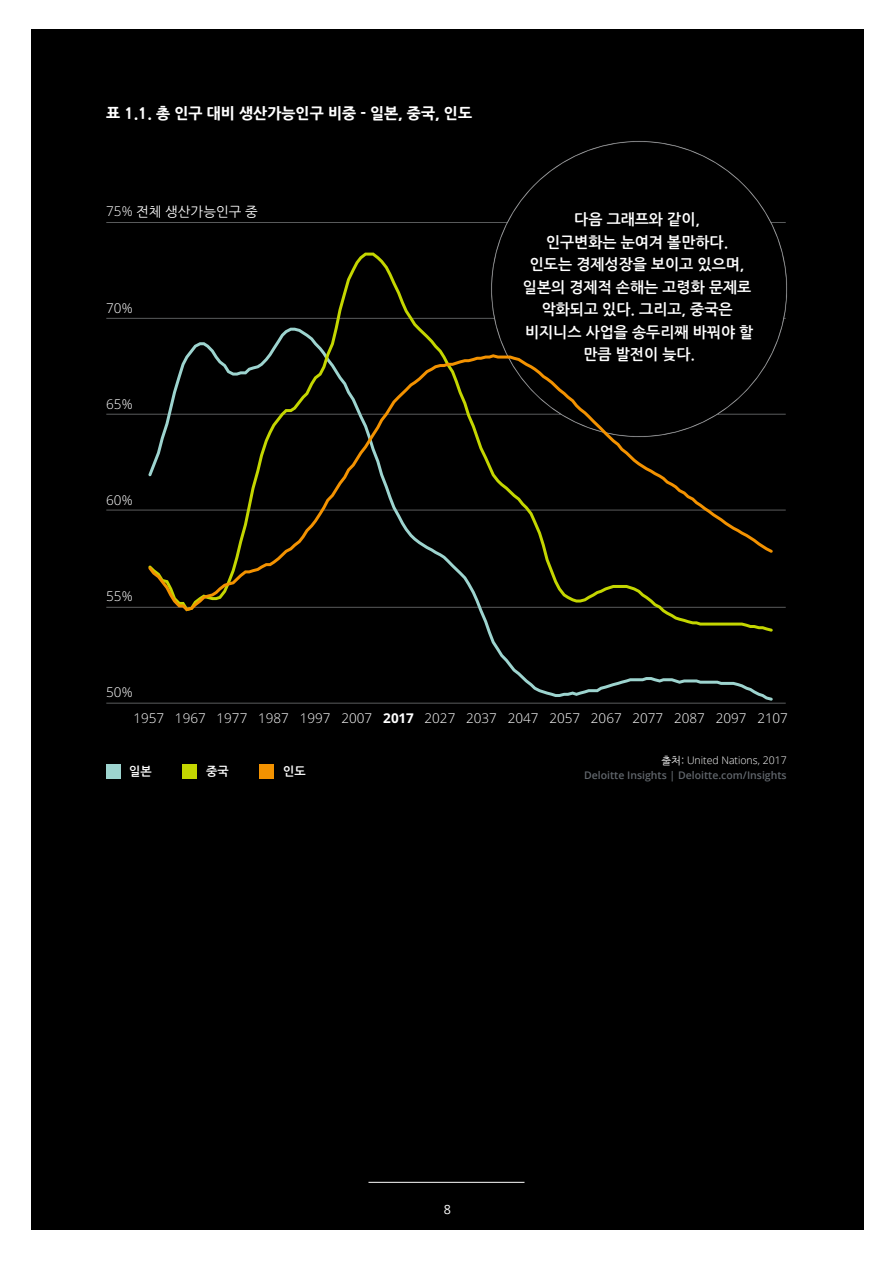
<style>
.page{position:relative;width:893px;height:1263px;background:#fff}
.page>*{position:absolute;margin:0;border:0;box-sizing:border-box;transform-origin:0 0}
.t1{font:15px/22.5px "Nanum Gothic OTF Bold";color:#fff;text-align:center}
.t2{font:700 15px "Nanum Gothic OTF Extra";color:#fff}
.t3{font:300 13.5px "Open Sans";color:#fff}
.t4{font:13.5px "Nanum Gothic OTF KS Cpc EUC H";color:#fff}
.t5{font:12.75px "Open Sans";color:#fff}
.t6{font:12px "Nanum Gothic OTF Bold";color:#fff}
.t7{font:600 10.5px "Open Sans";color:#61666c}
.t8{font:300 10.5px "Open Sans";color:#fff}
.s1{font-family:"Open Sans";font-weight:300}
.s2{font-weight:700}
.s3{font-family:"Nanum Gothic OTF";font-weight:400}
</style>
<div class="page">
<div style="left:31px;top:29px;width:832px;height:1200px;background:#000"></div>
<hr style="left:106px;top:222px;width:680px;height:1px;background:#97999b">
<hr style="left:106px;top:318px;width:680px;height:1px;background:#97999b">
<hr style="left:106px;top:414px;width:680px;height:1px;background:#97999b">
<hr style="left:106px;top:510px;width:680px;height:1px;background:#97999b">
<hr style="left:106px;top:607px;width:680px;height:1px;background:#97999b">
<hr style="left:106px;top:703px;width:680px;height:1px;background:#97999b">
<svg style="left:487px;top:632px;width:286px;height:69px"></svg>
<svg style="left:148px;top:253px;width:625px;height:379px"></svg>
<div style="left:106px;top:764px;width:15px;height:15px;background:#9dd4cf"></div>
<div style="left:183px;top:764px;width:14px;height:15px;background:#c4d600"></div>
<div style="left:259px;top:764px;width:14px;height:15px;background:#f39200"></div>
<svg style="left:491px;top:141px;width:296px;height:274px"></svg>
<svg style="left:148px;top:354px;width:625px;height:257px"></svg>
<hr style="left:368px;top:1182px;width:156px;height:1px;background:#fff">
<p class="t2" style="left:106px;top:104px;width:367px">표 1.1. 총 인구 대비 생산가능인구 비중 - 일본, 중국, 인도</p>
<p class="t4" style="left:106px;top:204px;width:153px"><span class="s1">75%</span> 전체 생산가능인구 중</p>
<p class="t3" style="left:106px;top:298px;width:28px">70%</p>
<p class="t3" style="left:106px;top:394px;width:28px">65%</p>
<p class="t3" style="left:106px;top:491px;width:28px">60%</p>
<p class="t3" style="left:106px;top:587px;width:28px">55%</p>
<p class="t3" style="left:106px;top:683px;width:28px">50%</p>
<p class="t1" style="left:523px;top:209px;width:232px">다음 그래프와 같이,<br>인구변화는 눈여겨 볼만하다.<br>인도는 경제성장을 보이고 있으며, 일본의 경제적 손해는 고령화 문제로 악화되고 있다. 그리고, 중국은 비지니스 사업을 송두리째 바꿔야 할 만큼 발전이 늦다.</p>
<p class="t3" style="left:133px;top:709px;width:656px">1957 1967 1977 1987 1997 2007 <span class="s2">2017</span> 2027 2037 2047 2057 2067 2077 2087 2097 2107</p>
<p class="t6" style="left:129px;top:765px;width:24px">일본</p>
<p class="t6" style="left:206px;top:765px;width:24px">중국</p>
<p class="t6" style="left:283px;top:765px;width:24px">인도</p>
<p class="t8" style="left:661px;top:753px;width:127px"><span class="s3">출처:</span> United Nations, 2017</p>
<p class="t7" style="left:584px;top:768px;width:204px">Deloitte Insights | Deloitte.com/Insights</p>
<p class="t5" style="left:444px;top:1200px;width:9px">8</p>
</div>
